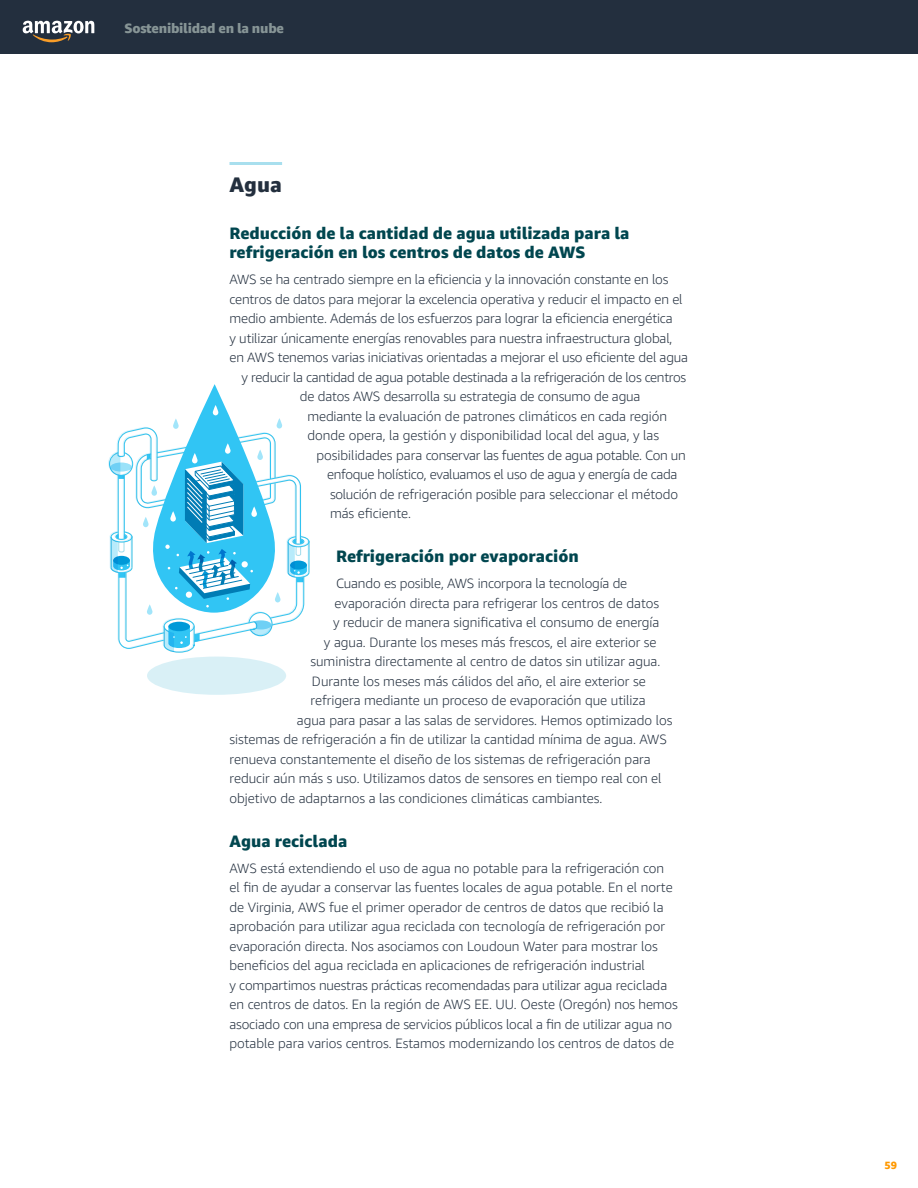
<style>
.page{position:relative;width:918px;height:1188px;background:#fff}
.page>*{position:absolute;margin:0;border:0;box-sizing:border-box;transform-origin:0 0}
.t1{font:800 21px "Amazon Ember";color:#232f3e}
.t2{font:800 16.5px/19.5px "Amazon Ember";color:#00464f}
.t3{font:300 13.5px/19.5px "Amazon Ember";color:#232f3e}
.t4{font:300 13.5px "Amazon Ember";letter-spacing:-.02em;color:#232f3e}
.t5{font:800 13.5px "Amazon Ember";letter-spacing:-.02em;color:#879596}
.t6{font:800 10.5px "Amazon Ember";color:#f90}
</style>
<div class="page">
<hr style="left:230px;top:162px;width:52px;height:3px;background:#a8dfee">
<div style="left:147px;top:657px;width:139px;height:38px;background:#d9f0f6;border-radius:50%"></div>
<svg style="left:108px;top:384px;width:202px;height:269px"></svg>
<div style="left:0;top:0;width:918px;height:54px;background:#232f3e"></div>
<svg style="left:23px;top:21px;width:71px;height:21px"></svg>
<p class="t5" style="left:124px;top:19px;width:161px">Sostenibilidad en la nube</p>
<h1 class="t1" style="left:230px;top:171px;width:54px">Agua</h1>
<p class="t2" style="left:230px;top:223px;width:402px">Reducción de la cantidad de agua utilizada para la refrigeración en los centros de datos de AWS</p>
<p class="t3" style="left:230px;top:270px;width:441px">AWS se ha centrado siempre en la eficiencia y la innovación constante en los</p>
<p class="t3" style="left:230px;top:289px;width:455px">centros de datos para mejorar la excelencia operativa y reducir el impacto en el</p>
<p class="t3" style="left:230px;top:309px;width:445px">medio ambiente. Además de los esfuerzos para lograr la eficiencia energética</p>
<p class="t3" style="left:230px;top:328px;width:444px">y utilizar únicamente energías renovables para nuestra infraestructura global,</p>
<p class="t3" style="left:230px;top:348px;width:460px">en AWS tenemos varias iniciativas orientadas a mejorar el uso eficiente del agua</p>
<p class="t4" style="left:242px;top:369px;width:446px">y reducir la cantidad de agua potable destinada a la refrigeración de los centros</p>
<p class="t3" style="left:300px;top:387px;width:342px">de datos AWS desarrolla su estrategia de consumo de agua</p>
<p class="t3" style="left:308px;top:406px;width:361px">mediante la evaluación de patrones climáticos en cada región</p>
<p class="t3" style="left:308px;top:426px;width:353px">donde opera, la gestión y disponibilidad local del agua, y las</p>
<p class="t4" style="left:317px;top:447px;width:371px">posibilidades para conservar las fuentes de agua potable. Con un</p>
<p class="t4" style="left:327px;top:466px;width:352px">enfoque holístico, evaluamos el uso de agua y energía de cada</p>
<p class="t3" style="left:330px;top:484px;width:350px">solución de refrigeración posible para seleccionar el método</p>
<p class="t3" style="left:330px;top:504px;width:83px">más eficiente.</p>
<p class="t2" style="left:336px;top:547px;width:244px">Refrigeración por evaporación</p>
<p class="t3" style="left:336px;top:574px;width:293px">Cuando es posible, AWS incorpora la tecnología de</p>
<p class="t3" style="left:335px;top:593px;width:326px">evaporación directa para refrigerar los centros de datos</p>
<p class="t3" style="left:333px;top:613px;width:328px">y reducir de manera significativa el consumo de energía</p>
<p class="t3" style="left:324px;top:632px;width:334px">y agua. Durante los meses más frescos, el aire exterior se</p>
<p class="t3" style="left:310px;top:652px;width:351px">suministra directamente al centro de datos sin utilizar agua.</p>
<p class="t3" style="left:312px;top:671px;width:335px">Durante los meses más cálidos del año, el aire exterior se</p>
<p class="t3" style="left:310px;top:691px;width:337px">refrigera mediante un proceso de evaporación que utiliza</p>
<p class="t3" style="left:297px;top:710px;width:377px">agua para pasar a las salas de servidores. Hemos optimizado los</p>
<p class="t3" style="left:229px;top:730px;width:439px">sistemas de refrigeración a fin de utilizar la cantidad mínima de agua. AWS</p>
<p class="t3" style="left:229px;top:749px;width:423px">renueva constantemente el diseño de los sistemas de refrigeración para</p>
<p class="t3" style="left:229px;top:769px;width:434px">reducir aún más s uso. Utilizamos datos de sensores en tiempo real con el</p>
<p class="t3" style="left:229px;top:788px;width:374px">objetivo de adaptarnos a las condiciones climáticas cambiantes.</p>
<p class="t2" style="left:230px;top:831px;width:119px">Agua reciclada</p>
<p class="t3" style="left:230px;top:858px;width:450px">AWS está extendiendo el uso de agua no potable para la refrigeración con el fin de ayudar a conservar las fuentes locales de agua potable. En el norte de Virginia, AWS fue el primer operador de centros de datos que recibió la aprobación para utilizar agua reciclada con tecnología de refrigeración por evaporación directa. Nos asociamos con Loudoun Water para mostrar los beneficios del agua reciclada en aplicaciones de refrigeración industrial<br>y compartimos nuestras prácticas recomendadas para utilizar agua reciclada en centros de datos. En la región de AWS EE. UU. Oeste (Oregón) nos hemos asociado con una empresa de servicios públicos local a fin de utilizar agua no potable para varios centros. Estamos modernizando los centros de datos de</p>
<p class="t6" style="left:884px;top:1159px;width:14px">59</p>
</div>
